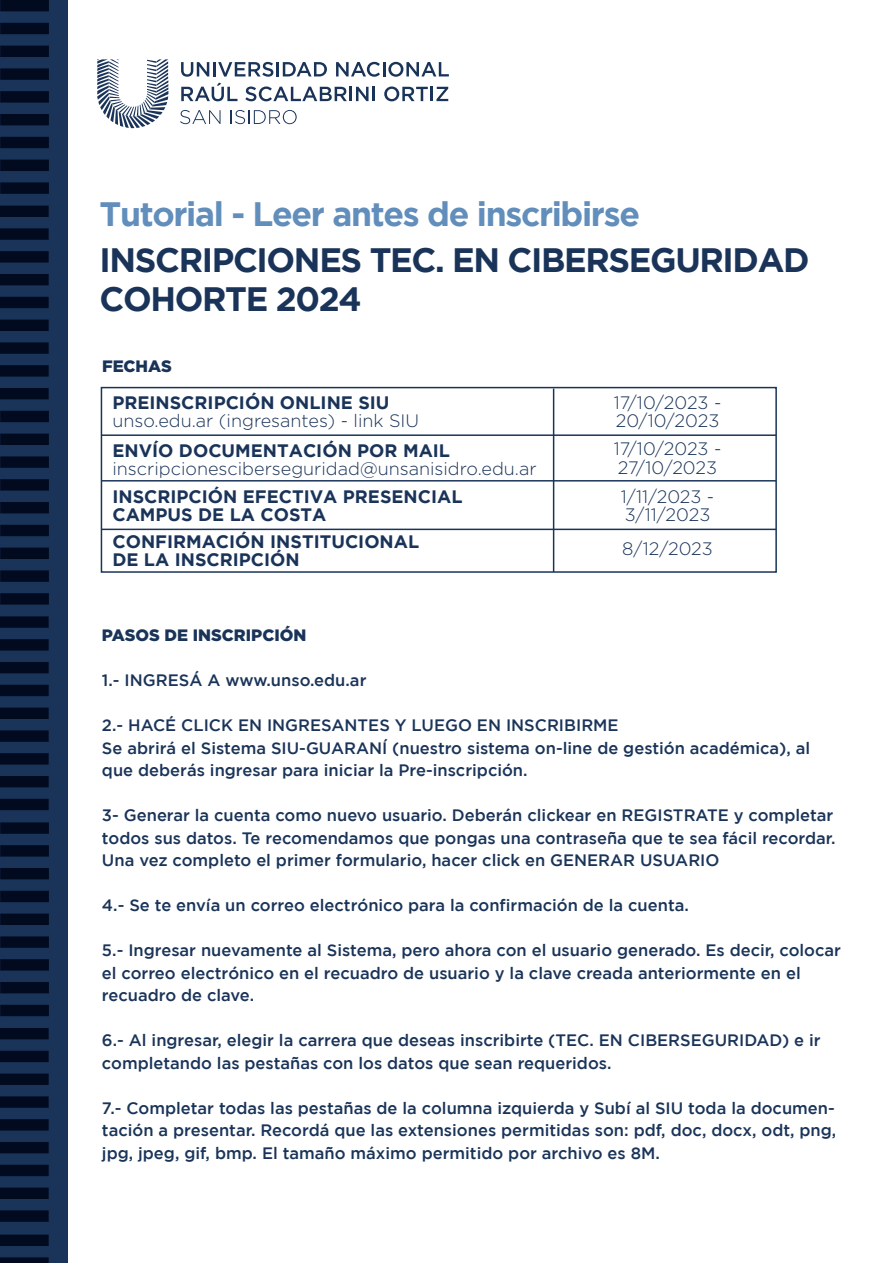
<style>
.page{position:relative;width:893px;height:1263px;background:#fff}
.page>*{position:absolute;margin:0;border:0;box-sizing:border-box;transform-origin:0 0}
.t1{font:700 33.75px/39px "Gotham";letter-spacing:-.04em;color:#1a3459}
.t2{font:700 33.75px "Gotham";letter-spacing:-.04em;color:#628ebc}
.t3{font:300 18px/18px "Gotham";color:#1a3459}
.t4{font:700 18px/18px "Gotham";color:#1a3459}
.t5{font:500 16.5px/22.5px "Gotham";color:#1a3459}
.t6{font:900 16.5px "Gotham";color:#1a3459}
</style>
<div class="page">
<div style="left:0;top:0;width:67px;height:1263px;background:#1a3459"></div>
<svg style="left:0;top:0;width:49px;height:194px"></svg>
<svg style="left:0;top:206px;width:49px;height:193px"></svg>
<svg style="left:0;top:411px;width:49px;height:194px"></svg>
<svg style="left:0;top:616px;width:49px;height:194px"></svg>
<svg style="left:0;top:822px;width:49px;height:194px"></svg>
<svg style="left:0;top:1028px;width:49px;height:194px"></svg>
<svg style="left:0;top:1234px;width:49px;height:29px"></svg>
<svg style="left:97px;top:59px;width:71px;height:69px"></svg>
<svg style="left:181px;top:62px;width:28px;height:15px"></svg>
<hr style="left:213px;top:62px;width:3px;height:14px;background:#1a3459">
<svg style="left:218px;top:62px;width:55px;height:15px"></svg>
<hr style="left:276px;top:62px;width:3px;height:14px;background:#1a3459">
<svg style="left:283px;top:62px;width:44px;height:14px"></svg>
<svg style="left:336px;top:62px;width:113px;height:15px"></svg>
<svg style="left:181px;top:83px;width:56px;height:18px"></svg>
<svg style="left:245px;top:86px;width:123px;height:15px"></svg>
<hr style="left:372px;top:87px;width:3px;height:14px;background:#1a3459">
<svg style="left:384px;top:86px;width:64px;height:15px"></svg>
<svg style="left:180px;top:110px;width:41px;height:14px"></svg>
<svg style="left:231px;top:110px;width:66px;height:14px"></svg>
<svg style="left:100px;top:386px;width:677px;height:187px"></svg>
<hr style="left:101px;top:434px;width:675px;height:2px;background:#1a3459">
<hr style="left:101px;top:480px;width:675px;height:1px;background:#1a3459">
<hr style="left:101px;top:529px;width:675px;height:1px;background:#1a3459">
<hr style="left:553px;top:389px;width:1px;height:183px;background:#1a3459">
<h1 class="t2" style="left:99px;top:194px;width:542px">Tutorial - Leer antes de inscribirse</h1>
<h1 class="t1" style="left:99px;top:240px;width:711px">INSCRIPCIONES TEC. EN CIBERSEGURIDAD<br>COHORTE 2024</h1>
<p class="t6" style="left:102px;top:357px;width:71px">FECHAS</p>
<p class="t4" style="left:112px;top:393px;width:279px">PREINSCRIPCIÓN ONLINE SIU</p>
<p class="t3" style="left:112px;top:411px;width:308px">unso.edu.ar (ingresantes) - link SIU</p>
<p class="t4" style="left:112px;top:441px;width:339px">ENVÍO DOCUMENTACIÓN POR MAIL</p>
<p class="t3" style="left:112px;top:459px;width:426px">inscripcionesciberseguridad@unsanisidro.edu.ar</p>
<p class="t4" style="left:112px;top:487px;width:352px">INSCRIPCIÓN EFECTIVA PRESENCIAL<br>CAMPUS DE LA COSTA</p>
<p class="t4" style="left:112px;top:532px;width:308px">CONFIRMACIÓN INSTITUCIONAL<br>DE LA INSCRIPCIÓN</p>
<p class="t3" style="left:614px;top:393px;width:109px">17/10/2023 -<br>20/10/2023</p>
<p class="t3" style="left:614px;top:440px;width:109px">17/10/2023 -<br>27/10/2023</p>
<p class="t3" style="left:621px;top:487px;width:95px">1/11/2023 -<br>3/11/2023</p>
<p class="t3" style="left:622px;top:540px;width:92px">8/12/2023</p>
<p class="t6" style="left:102px;top:626px;width:206px">PASOS DE INSCRIPCIÓN</p>
<p class="t5" style="left:102px;top:669px;width:266px">1.- INGRESÁ A www.unso.edu.ar</p>
<p class="t5" style="left:102px;top:714px;width:710px">2.- HACÉ CLICK EN INGRESANTES Y LUEGO EN INSCRIBIRME<br>Se abrirá el Sistema SIU-GUARANÍ (nuestro sistema on-line de gestión académica), al que deberás ingresar para iniciar la Pre-inscripción.</p>
<p class="t5" style="left:102px;top:804px;width:735px">3- Generar la cuenta como nuevo usuario. Deberán clickear en REGISTRATE y completar todos sus datos. Te recomendamos que pongas una contraseña que te sea fácil recordar.<br>Una vez completo el primer formulario, hacer click en GENERAR USUARIO</p>
<p class="t5" style="left:102px;top:894px;width:588px">4.- Se te envía un correo electrónico para la confirmación de la cuenta.</p>
<p class="t5" style="left:102px;top:939px;width:741px">5.- Ingresar nuevamente al Sistema, pero ahora con el usuario generado. Es decir, colocar el correo electrónico en el recuadro de usuario y la clave creada anteriormente en el recuadro de clave.</p>
<p class="t5" style="left:102px;top:1029px;width:720px">6.- Al ingresar, elegir la carrera que deseas inscribirte (TEC. EN CIBERSEGURIDAD) e ir completando las pestañas con los datos que sean requeridos.</p>
<p class="t5" style="left:102px;top:1096px;width:736px;text-align:justify">7.- Completar todas las pestañas de la columna izquierda y Subí al SIU toda la documen&shy;tación a presentar. Recordá que las extensiones permitidas son: pdf, doc, docx, odt, png, jpg, jpeg, gif, bmp. El tamaño máximo permitido por archivo es 8M.</p>
</div>
